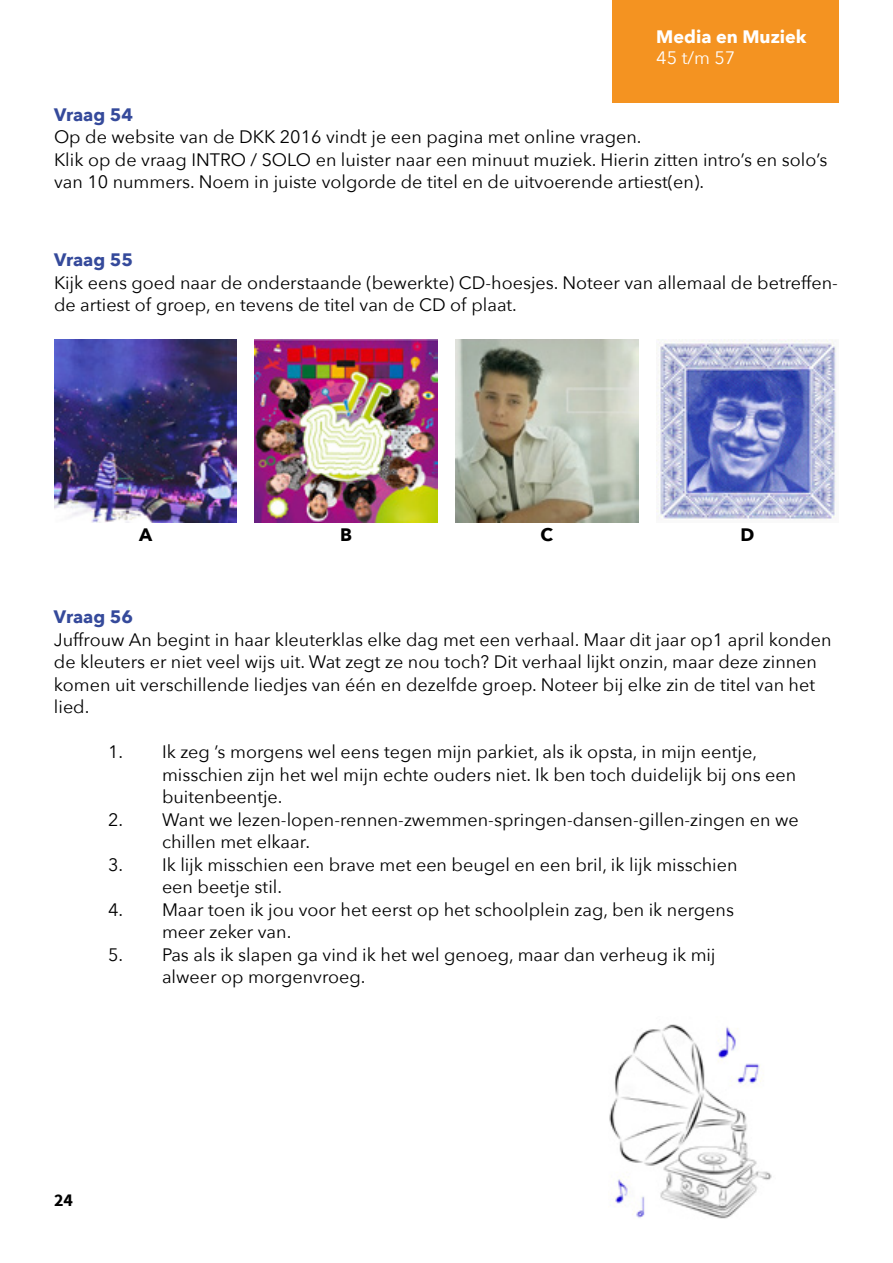
<style>
.page{position:relative;width:893px;height:1263px;background:#fff}
.page>*{position:absolute;margin:0;border:0;box-sizing:border-box;transform-origin:0 0}
.t1{font:18px/22.5px "Avenir Next";color:#000}
.t2{font:700 18px "Avenir Next";color:#354a9b}
.t3{font:700 18px "Avenir Next";color:#fff}
.t4{font:18px "Avenir Next";color:#fff}
.t5{font:700 18px "Avenir Next";color:#000}
.t6{font:700 18px "Source Sans Pro";color:#000}
</style>
<div class="page">
<div style="left:612px;top:0;width:227px;height:103px;background:#f49321"></div>
<img style="left:54px;top:340px;width:183px;height:183px">
<img style="left:455px;top:340px;width:183px;height:183px">
<img style="left:255px;top:340px;width:183px;height:183px">
<img style="left:656px;top:340px;width:180px;height:180px">
<img style="left:609px;top:1024px;width:163px;height:195px">
<p class="t3" style="left:656px;top:21px;width:152px">Media en Muziek</p>
<p class="t4" style="left:656px;top:43px;width:81px">45 t/m 57</p>
<p class="t2" style="left:54px;top:99px;width:81px">Vraag 54</p>
<p class="t1" style="left:54px;top:125px;width:775px">Op de website van de DKK 2016 vindt je een pagina met online vragen.<br>Klik op de vraag INTRO / SOLO en luister naar een minuut muziek. Hierin zitten intro’s en solo’s van 10 nummers. Noem in juiste volgorde de titel en de uitvoerende artiest(en).</p>
<p class="t2" style="left:54px;top:244px;width:81px">Vraag 55</p>
<p class="t1" style="left:54px;top:270px;width:785px">Kijk eens goed naar de onderstaande (bewerkte) CD-hoesjes. Noteer van allemaal de betreffen&shy;de artiest of groep, en tevens de titel van de CD of plaat.</p>
<p class="t5" style="left:139px;top:519px;width:15px">A</p>
<p class="t5" style="left:340px;top:519px;width:13px">B</p>
<p class="t5" style="left:540px;top:519px;width:14px">C</p>
<p class="t5" style="left:740px;top:519px;width:15px">D</p>
<p class="t2" style="left:54px;top:601px;width:81px">Vraag 56</p>
<p class="t1" style="left:54px;top:628px;width:779px">Juffrouw An begint in haar kleuterklas elke dag met een verhaal. Maar dit jaar op1 april konden de kleuters er niet veel wijs uit. Wat zegt ze nou toch? Dit verhaal lijkt onzin, maar deze zinnen komen uit verschillende liedjes van één en dezelfde groep. Noteer bij elke zin de titel van het lied.</p>
<p class="t1" style="left:162px;top:740px;width:636px;text-indent:-54px">1. Ik zeg ’s morgens wel eens tegen mijn parkiet, als ik opsta, in mijn eentje, misschien zijn het wel mijn echte ouders niet. Ik ben toch duidelijk bij ons een buitenbeentje.</p>
<p class="t1" style="left:162px;top:808px;width:638px;text-indent:-54px">2. Want we lezen-lopen-rennen-zwemmen-springen-dansen-gillen-zingen en we chillen met elkaar.</p>
<p class="t1" style="left:162px;top:853px;width:577px;text-indent:-54px">3. Ik lijk misschien een brave met een beugel en een bril, ik lijk misschien een beetje stil.</p>
<p class="t1" style="left:162px;top:898px;width:573px;text-indent:-54px">4. Maar toen ik jou voor het eerst op het schoolplein zag, ben ik nergens meer zeker van.</p>
<p class="t1" style="left:162px;top:943px;width:555px;text-indent:-54px">5. Pas als ik slapen ga vind ik het wel genoeg, maar dan verheug ik mij alweer op morgenvroeg.</p>
<p class="t6" style="left:54px;top:1189px;width:21px">24</p>
</div>
